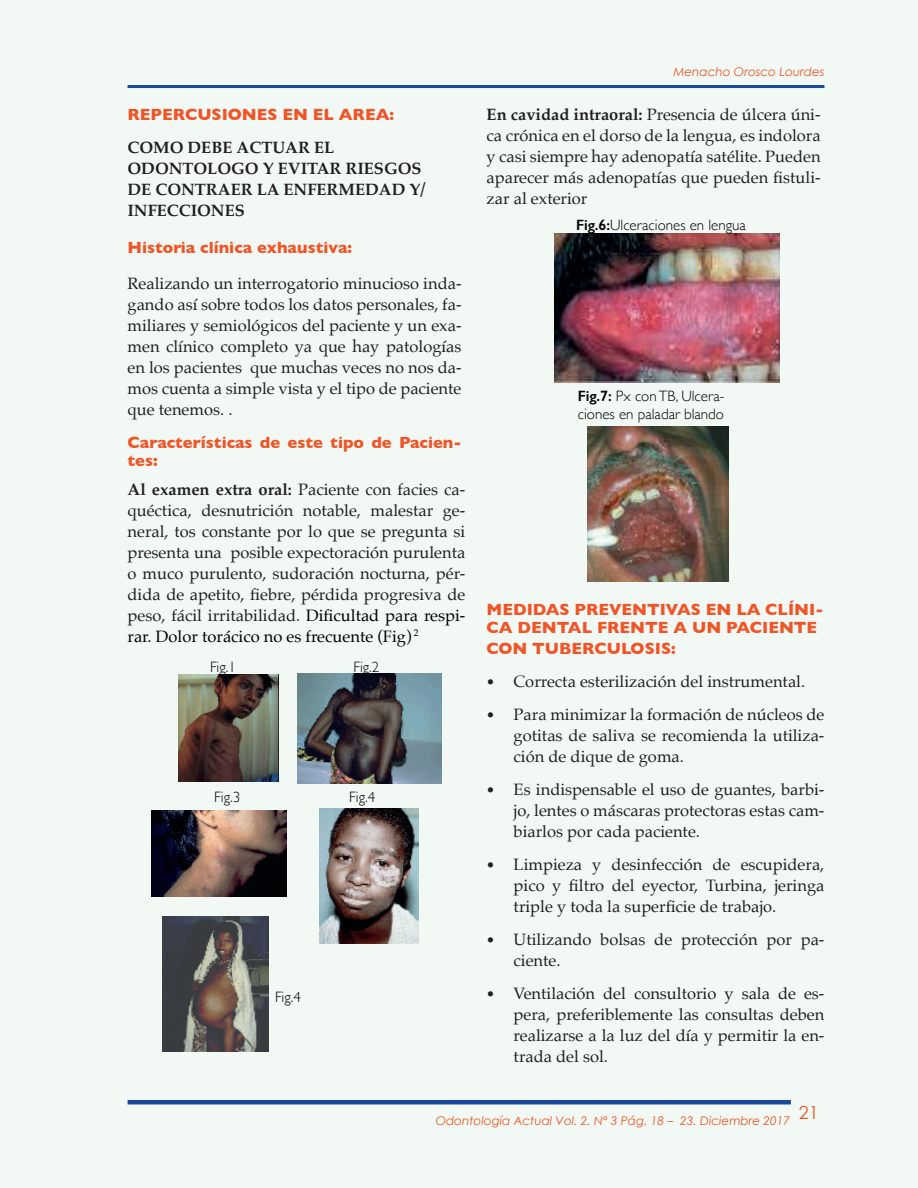
<style>
.page{position:relative;width:918px;height:1188px;background:#fff}
.page>*{position:absolute;margin:0;border:0;box-sizing:border-box;transform-origin:0 0}
.t1{font:18px "Century Gothic";color:#f15427}
.t2{font:16.5px/21px "Palatino";color:#231f20;text-align:justify}
.t3{font:700 16.5px/18px "Gill Sans";color:#f15427}
.t4{font:700 16.5px/21px "Palatino";color:#231f20}
.t5{font:300 15px/18px "Gill Sans";color:#000001}
.t6{font:italic 12px "Century Gothic";color:#f15427}
.s1{font-weight:700}
.s2{color:#000001}
.s3{font-weight:600}
.s4{font-family:"Calibri"}
</style>
<div class="page">
<div style="left:2px;top:0;width:916px;height:1188px;background:#f2f9f4"></div>
<hr style="left:128px;top:1100px;width:663px;height:4px;background:#19489d">
<hr style="left:128px;top:85px;width:696px;height:3px;background:#19489d">
<img style="left:152px;top:811px;width:135px;height:85px">
<img style="left:298px;top:674px;width:143px;height:110px">
<img style="left:178px;top:675px;width:101px;height:107px">
<img style="left:163px;top:917px;width:106px;height:135px">
<img style="left:320px;top:809px;width:99px;height:135px">
<img style="left:555px;top:234px;width:225px;height:149px">
<img style="left:587px;top:427px;width:142px;height:154px">
<p class="t3" style="left:128px;top:105px;width:268px">REPERCUSIONES EN EL AREA:</p>
<p class="t4" style="left:128px;top:138px;width:299px">COMO DEBE ACTUAR EL<br>ODONTOLOGO Y EVITAR RIESGOS<br>DE CONTRAER LA ENFERMEDAD Y/<br>INFECCIONES</p>
<p class="t3" style="left:128px;top:239px;width:226px">Historia clínica exhaustiva:</p>
<p class="t2" style="left:128px;top:274px;width:335px">Realizando un interrogatorio minucioso inda&shy;gando así sobre todos los datos personales, fa&shy;miliares y semiológicos del paciente y un exa&shy;men clínico completo ya que hay patologías en los pacientes que muchas veces no nos da&shy;mos cuenta a simple vista y el tipo de paciente que tenemos. .</p>
<p class="t3" style="left:128px;top:434px;width:335px">Características de este tipo de Pacien&shy;tes:</p>
<p class="t2" style="left:128px;top:480px;width:339px"><span class="s1">Al examen extra oral:</span> Paciente con facies ca&shy;quéctica, desnutrición notable, malestar ge&shy;neral, tos constante por lo que se pregunta si presenta una posible expectoración purulenta o muco purulento, sudoración nocturna, pér&shy;dida de apetito, fiebre, pérdida progresiva de peso, fácil irritabilidad. <span class="s2">Dificultad para respi&shy;rar. Dolor torácico no es frecuente (Fig)</span> <sup>2</sup></p>
<p class="t5" style="left:210px;top:658px;width:27px">Fig.1</p>
<p class="t5" style="left:353px;top:658px;width:27px">Fig.2</p>
<p class="t5" style="left:214px;top:789px;width:27px">Fig.3</p>
<p class="t5" style="left:349px;top:789px;width:27px">Fig.4</p>
<p class="t5" style="left:275px;top:988px;width:27px">Fig.4</p>
<p class="t6" style="left:673px;top:64px;width:153px">Menacho Orosco Lourdes</p>
<p class="t2" style="left:487px;top:105px;width:336px"><span class="s1">En cavidad intraoral:</span> Presencia de úlcera úni&shy;ca crónica en el dorso de la lengua, es indolora y casi siempre hay adenopatía satélite. Pueden aparecer más adenopatías que pueden fistuli&shy;zar al exterior</p>
<p class="t5" style="left:576px;top:216px;width:171px"><span class="s3">Fig.6:</span>Ulceraciones en lengua</p>
<p class="t5" style="left:578px;top:387px;width:148px"><span class="s3">Fig.7:</span> Px con TB, Ulcera&shy;ciones en paladar blando</p>
<p class="t3" style="left:487px;top:600px;width:338px">MEDIDAS PREVENTIVAS EN LA CLÍNI-<br>CA DENTAL FRENTE A UN PACIENTE</p>
<p class="t3" style="left:487px;top:639px;width:191px">CON TUBERCULOSIS:</p>
<p class="t2" style="left:487px;top:672px;width:320px"><span class="s4">•</span> Correcta esterilización del instrumental.</p>
<p class="t2" style="left:514px;top:705px;width:312px;text-indent:-27px"><span class="s4">•</span> Para minimizar la formación de núcleos de gotitas de saliva se recomienda la utiliza&shy;ción de dique de goma.</p>
<p class="t2" style="left:514px;top:780px;width:312px;text-indent:-27px"><span class="s4">•</span> Es indispensable el uso de guantes, barbi&shy;jo, lentes o máscaras protectoras estas cam&shy;biarlos por cada paciente.</p>
<p class="t2" style="left:514px;top:855px;width:312px;text-indent:-27px"><span class="s4">•</span> Limpieza y desinfección de escupidera, pico y filtro del eyector, Turbina, jeringa triple y toda la superficie de trabajo.</p>
<p class="t2" style="left:514px;top:930px;width:312px;text-indent:-27px"><span class="s4">•</span> Utilizando bolsas de protección por pa&shy;ciente.</p>
<p class="t2" style="left:514px;top:984px;width:312px;text-indent:-27px"><span class="s4">•</span> Ventilación del consultorio y sala de es&shy;pera, preferiblemente las consultas deben realizarse a la luz del día y permitir la en&shy;trada del sol.</p>
<p class="t6" style="left:436px;top:1113px;width:356px">Odontología Actual Vol. 2. Nº 3 Pág. 18 – 23. Diciembre 2017</p>
<p class="t1" style="left:799px;top:1101px;width:21px">21</p>
</div>
